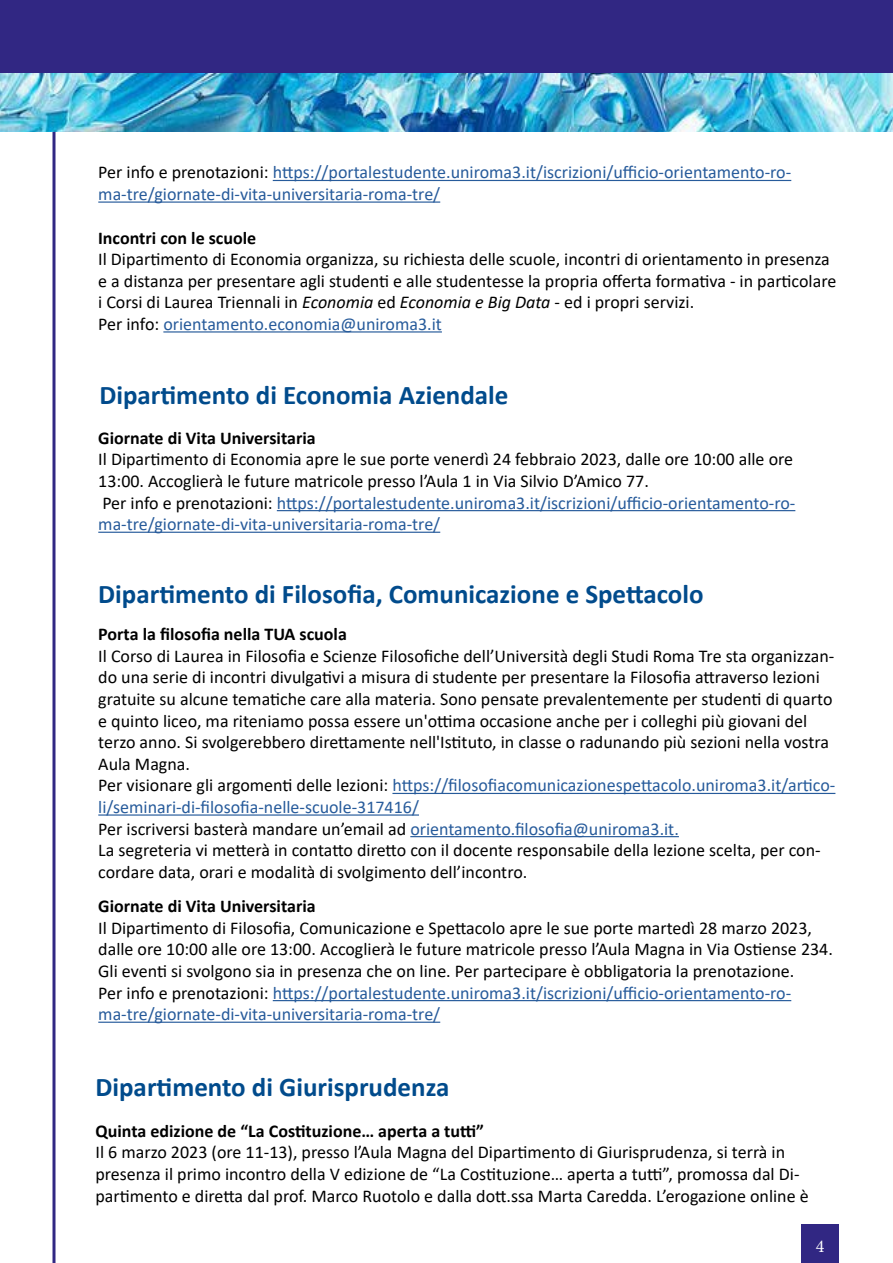
<style>
.page{position:relative;width:893px;height:1263px;background:#fff}
.page>*{position:absolute;margin:0;border:0;box-sizing:border-box;transform-origin:0 0}
.t1{font:700 27px "Calibri";color:#014b8c}
.t2{font:18px/21.6px "Calibri";color:#000}
.t3{font:700 18px "Calibri";color:#000}
.t4{font:18px/21.6px "Calibri";color:#275b9b}
.t5{font:18px "Minion Pro";color:#fff}
.s1{color:#000}
.s2{font-style:italic}
.s3{color:#275b9b}
</style>
<div class="page">
<div style="left:0;top:0;width:893px;height:74px;background:#312783"></div>
<img style="left:0;top:73px;width:893px;height:59px">
<svg style="left:52px;top:132px;width:4px;height:1131px"></svg>
<div style="left:801px;top:1225px;width:38px;height:38px;background:#312783"></div>
<hr style="left:277px;top:510px;width:518px;height:1px;background:#275b9b">
<hr style="left:98px;top:532px;width:342px;height:1px;background:#275b9b">
<hr style="left:163px;top:331px;width:279px;height:2px;background:#275b9b">
<hr style="left:392px;top:793px;width:443px;height:1px;background:#275b9b">
<hr style="left:98px;top:814px;width:321px;height:2px;background:#275b9b">
<hr style="left:410px;top:836px;width:269px;height:1px;background:#275b9b">
<hr style="left:273px;top:1000px;width:518px;height:1px;background:#275b9b">
<hr style="left:98px;top:1022px;width:342px;height:1px;background:#275b9b">
<hr style="left:273px;top:180px;width:518px;height:1px;background:#275b9b">
<hr style="left:98px;top:201px;width:342px;height:2px;background:#275b9b">
<p class="t4" style="left:98px;top:161px;width:694px"><span class="s1">Per info e prenotazioni:</span> https://portalestudente.uniroma3.it/iscrizioni/ufficio-orientamento-ro&shy;ma-tre/giornate-di-vita-universitaria-roma-tre/</p>
<p class="t3" style="left:98px;top:225px;width:160px">Incontri con le scuole</p>
<p class="t2" style="left:98px;top:248px;width:740px">Il Dipartimento di Economia organizza, su richiesta delle scuole, incontri di orientamento in presenza e a distanza per presentare agli studenti e alle studentesse la propria offerta formativa - in particolare i Corsi di Laurea Triennali in <span class="s2">Economia</span> ed <span class="s2">Economia e Big Data</span> - ed i propri servizi.<br>Per info: <span class="s3">orientamento.economia@uniroma3.it</span></p>
<h1 class="t1" style="left:99px;top:376px;width:411px">Dipartimento di Economia Aziendale</h1>
<p class="t3" style="left:98px;top:425px;width:219px">Giornate di Vita Universitaria</p>
<p class="t2" style="left:98px;top:448px;width:699px">Il Dipartimento di Economia apre le sue porte venerdì 24 febbraio 2023, dalle ore 10:00 alle ore 13:00. Accoglierà le future matricole presso l’Aula 1 in Via Silvio D’Amico 77.<br>Per info e prenotazioni: <span class="s3">https://portalestudente.uniroma3.it/iscrizioni/ufficio-orientamento-ro&shy;ma-tre/giornate-di-vita-universitaria-roma-tre/</span></p>
<h1 class="t1" style="left:98px;top:575px;width:607px">Dipartimento di Filosofia, Comunicazione e Spettacolo</h1>
<p class="t3" style="left:98px;top:621px;width:250px">Porta la filosofia nella TUA scuola</p>
<p class="t2" style="left:98px;top:644px;width:739px">Il Corso di Laurea in Filosofia e Scienze Filosofiche dell’Università degli Studi Roma Tre sta organizzan&shy;do una serie di incontri divulgativi a misura di studente per presentare la Filosofia attraverso lezioni gratuite su alcune tematiche care alla materia. Sono pensate prevalentemente per studenti di quarto e quinto liceo, ma riteniamo possa essere un'ottima occasione anche per i colleghi più giovani del terzo anno. Si svolgerebbero direttamente nell'Istituto, in classe o radunando più sezioni nella vostra Aula Magna.<br>Per visionare gli argomenti delle lezioni: <span class="s3">https://filosofiacomunicazionespettacolo.uniroma3.it/artico&shy;li/seminari-di-filosofia-nelle-scuole-317416/<br></span>Per iscriversi basterà mandare un’email ad <span class="s3">orientamento.filosofia@uniroma3.it.<br></span>La segreteria vi metterà in contatto diretto con il docente responsabile della lezione scelta, per con&shy;cordare data, orari e modalità di svolgimento dell’incontro.</p>
<p class="t3" style="left:98px;top:893px;width:219px">Giornate di Vita Universitaria</p>
<p class="t2" style="left:98px;top:916px;width:736px">Il Dipartimento di Filosofia, Comunicazione e Spettacolo apre le sue porte martedì 28 marzo 2023, dalle ore 10:00 alle ore 13:00. Accoglierà le future matricole presso l’Aula Magna in Via Ostiense 234.<br>Gli eventi si svolgono sia in presenza che on line. Per partecipare è obbligatoria la prenotazione.<br>Per info e prenotazioni: <span class="s3">https://portalestudente.uniroma3.it/iscrizioni/ufficio-orientamento-ro&shy;ma-tre/giornate-di-vita-universitaria-roma-tre/</span></p>
<h1 class="t1" style="left:96px;top:1067px;width:355px">Dipartimento di Giurisprudenza</h1>
<p class="t3" style="left:95px;top:1118px;width:390px">Quinta edizione de “La Costituzione… aperta a tutti”</p>
<p class="t2" style="left:95px;top:1141px;width:715px">Il 6 marzo 2023 (ore 11-13), presso l’Aula Magna del Dipartimento di Giurisprudenza, si terrà in presenza il primo incontro della V edizione de “La Costituzione… aperta a tutti”, promossa dal Di&shy;partimento e diretta dal prof. Marco Ruotolo e dalla dott.ssa Marta Caredda. L’erogazione online è</p>
<p class="t5" style="left:816px;top:1234px;width:10px">4</p>
</div>
